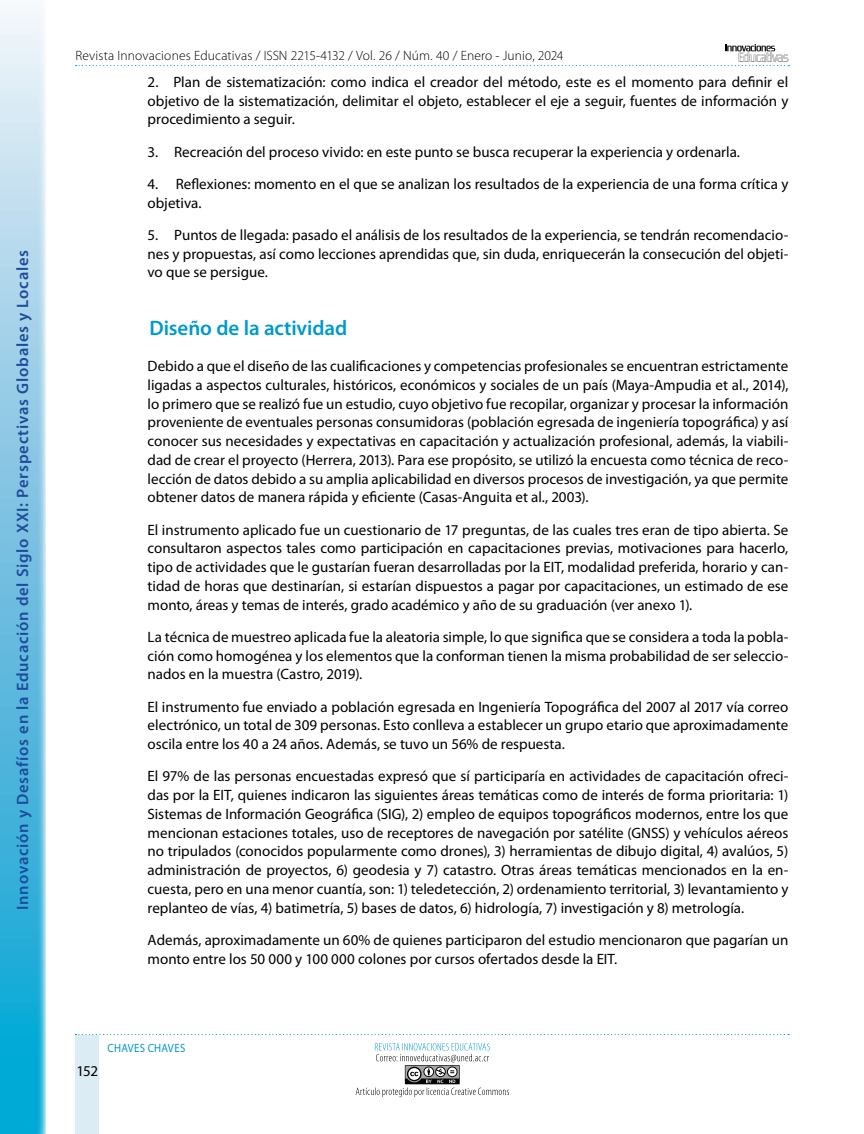
<style>
.page{position:relative;width:864px;height:1134px;background:#fff}
.page>*{position:absolute;margin:0;border:0;box-sizing:border-box;transform-origin:0 0}
.t1{font:600 21px "Myriad Pro";letter-spacing:-.005em;color:#009acd}
.t2{font:600 16.5px "Myriad Pro";letter-spacing:.05em;color:#1d4c99}
.t3{font:15px/18.8px "Myriad Pro";color:#000;text-align:justify}
.t4{font:300 13.5px "Myriad Pro";letter-spacing:.01em;color:#000}
.t5{font:12px "Myriad Pro";letter-spacing:.025em;color:#0098ce;scale:.9 1}
</style>
<div class="page">
<svg style="left:76px;top:44px;width:713px;height:22px"></svg>
<div style="left:76px;top:1035px;width:23px;height:99px;background:#dcecf5"></div>
<svg style="left:75px;top:1034px;width:714px;height:1px"></svg>
<svg style="left:356px;top:1043px;width:153px;height:54px"></svg>
<svg style="left:0;top:10px;width:46px;height:1124px;background:#79c6e4"></svg>
<p class="t2" style="left:13px;top:910px;width:661px;rotate:-90deg">Innovación y Desafíos en la Educación del Siglo XXI: Perspectivas Globales y Locales</p>
<p class="t4" style="left:76px;top:48px;width:489px">Revista Innovaciones Educativas / ISSN 2215-4132 / Vol. 26 / Núm. 40 / Enero - Junio, 2024</p>
<p class="t3" style="left:148px;top:73px;width:642px">2. Plan de sistematización: como indica el creador del método, este es el momento para definir el objetivo de la sistematización, delimitar el objeto, establecer el eje a seguir, fuentes de información y procedimiento a seguir.</p>
<p class="t3" style="left:148px;top:142px;width:594px">3. Recreación del proceso vivido: en este punto se busca recuperar la experiencia y ordenarla.</p>
<p class="t3" style="left:148px;top:175px;width:642px">4. Reflexiones: momento en el que se analizan los resultados de la experiencia de una forma crítica y objetiva.</p>
<p class="t3" style="left:148px;top:226px;width:642px">5. Puntos de llegada: pasado el análisis de los resultados de la experiencia, se tendrán recomendacio&shy;nes y propuestas, así como lecciones aprendidas que, sin duda, enriquecerán la consecución del objeti&shy;vo que se persigue.</p>
<h1 class="t1" style="left:149px;top:316px;width:199px">Diseño de la actividad</h1>
<p class="t3" style="left:148px;top:357px;width:642px">Debido a que el diseño de las cualificaciones y competencias profesionales se encuentran estrictamente ligadas a aspectos culturales, históricos, económicos y sociales de un país (Maya-Ampudia et al., 2014), lo primero que se realizó fue un estudio, cuyo objetivo fue recopilar, organizar y procesar la información proveniente de eventuales personas consumidoras (población egresada de ingeniería topográfica) y así conocer sus necesidades y expectativas en capacitación y actualización profesional, además, la viabili&shy;dad de crear el proyecto (Herrera, 2013). Para ese propósito, se utilizó la encuesta como técnica de reco&shy;lección de datos debido a su amplia aplicabilidad en diversos procesos de investigación, ya que permite obtener datos de manera rápida y eficiente (Casas-Anguita et al., 2003).</p>
<p class="t3" style="left:148px;top:520px;width:642px">El instrumento aplicado fue un cuestionario de 17 preguntas, de las cuales tres eran de tipo abierta. Se consultaron aspectos tales como participación en capacitaciones previas, motivaciones para hacerlo, tipo de actividades que le gustarían fueran desarrolladas por la EIT, modalidad preferida, horario y can&shy;tidad de horas que destinarían, si estarían dispuestos a pagar por capacitaciones, un estimado de ese monto, áreas y temas de interés, grado académico y año de su graduación (ver anexo 1).</p>
<p class="t3" style="left:148px;top:628px;width:642px">La técnica de muestreo aplicada fue la aleatoria simple, lo que significa que se considera a toda la pobla&shy;ción como homogénea y los elementos que la conforman tienen la misma probabilidad de ser seleccio&shy;nados en la muestra (Castro, 2019).</p>
<p class="t3" style="left:148px;top:697px;width:642px">El instrumento fue enviado a población egresada en Ingeniería Topográfica del 2007 al 2017 vía correo electrónico, un total de 309 personas. Esto conlleva a establecer un grupo etario que aproximadamente oscila entre los 40 a 24 años. Además, se tuvo un 56% de respuesta.</p>
<p class="t3" style="left:148px;top:767px;width:642px">El 97% de las personas encuestadas expresó que sí participaría en actividades de capacitación ofreci&shy;das por la EIT, quienes indicaron las siguientes áreas temáticas como de interés de forma prioritaria: 1)<br>Sistemas de Información Geográfica (SIG), 2) empleo de equipos topográficos modernos, entre los que mencionan estaciones totales, uso de receptores de navegación por satélite (GNSS) y vehículos aéreos no tripulados (conocidos popularmente como drones), 3) herramientas de dibujo digital, 4) avalúos, 5) administración de proyectos, 6) geodesia y 7) catastro. Otras áreas temáticas mencionados en la en&shy;cuesta, pero en una menor cuantía, son: 1) teledetección, 2) ordenamiento territorial, 3) levantamiento y replanteo de vías, 4) batimetría, 5) bases de datos, 6) hidrología, 7) investigación y 8) metrología.</p>
<p class="t3" style="left:148px;top:931px;width:642px">Además, aproximadamente un 60% de quienes participaron del estudio mencionaron que pagarían un monto entre los 50 000 y 100 000 colones por cursos ofertados desde la EIT.</p>
<p class="t3" style="left:76px;top:1062px;width:23px">152</p>
<p class="t5" style="left:108px;top:1041px;width:88px">CHAVES CHAVES</p>
</div>
